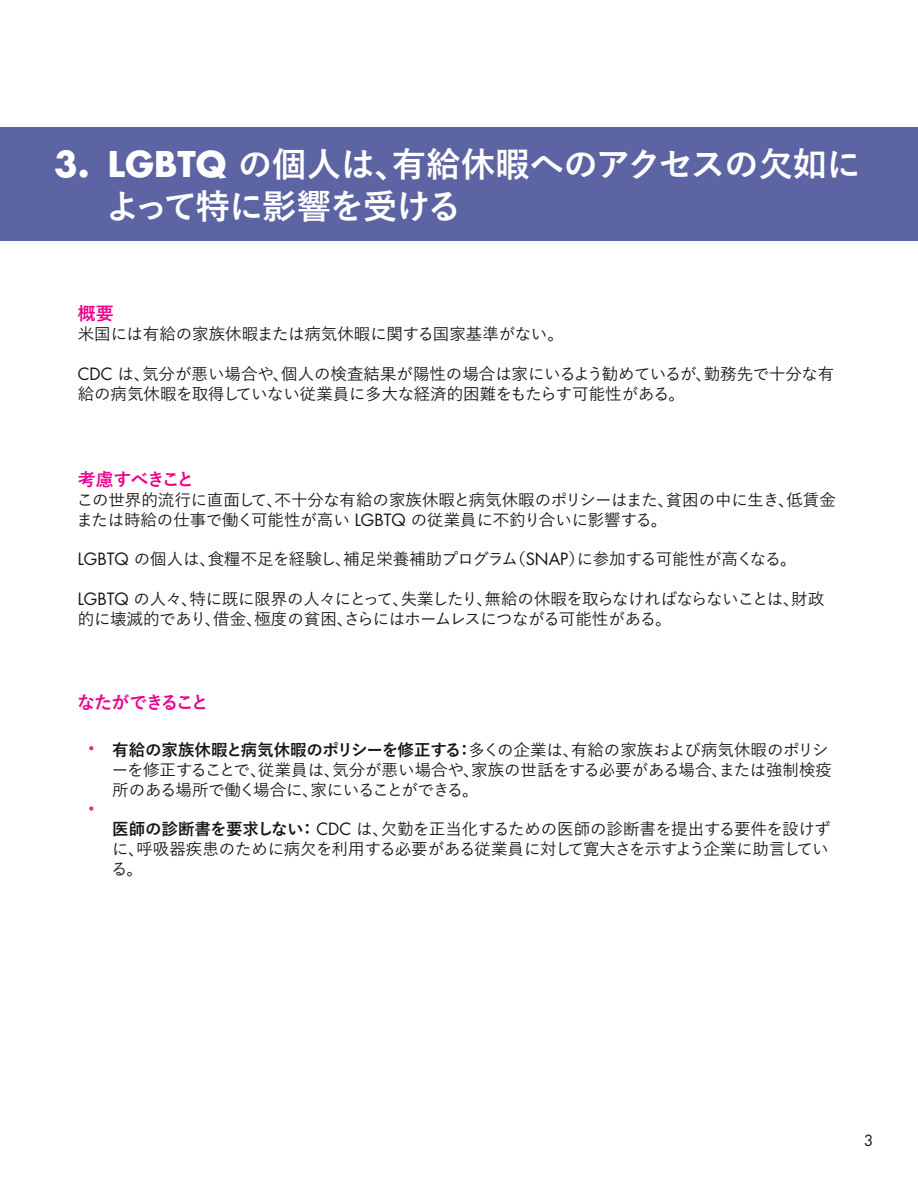
<style>
.page{position:relative;width:918px;height:1188px;background:#fff}
.page>*{position:absolute;margin:0;border:0;box-sizing:border-box;transform-origin:0 0}
.t1{font:700 34.5px/41.4px "Yu Go";letter-spacing:-.03em;color:#fff}
.t2{font:700 18px "Yu Go";letter-spacing:-.07em;color:#ec008c}
.t3{font:500 16.5px/19.8px "Yu Go";letter-spacing:-.005em;color:#181418}
.t4{font:500 16.5px/19.8px "Yu Go";letter-spacing:-.035em;color:#181418}
.t5{font:15px "Futura";color:#181418}
.s1{font-family:"Futura"}
.s2{font-family:"Futura";font-weight:400}
.s3{font-weight:700}
</style>
<div class="page">
<div style="left:0;top:128px;width:918px;height:113px;background:#5d64a4"></div>
<svg style="left:89px;top:746px;width:4px;height:4px"></svg>
<svg style="left:89px;top:806px;width:4px;height:5px"></svg>
<h1 class="t1" style="left:106px;top:145px;width:757px;text-indent:-52px"><span class="s1">3. LGBTQ</span> の個人は、有給休暇へのアクセスの欠如によって特に影響を受ける</h1>
<p class="t2" style="left:78px;top:304px;width:37px">概要</p>
<p class="t3" style="left:78px;top:322px;width:488px">米国には有給の家族休暇または病気休暇に関する国家基準がない。</p>
<p class="t3" style="left:78px;top:362px;width:758px"><span class="s2">CDC</span> は、気分が悪い場合や、個人の検査結果が陽性の場合は家にいるよう勧めているが、勤務先で十分な有給の病気休暇を取得していない従業員に多大な経済的困難をもたらす可能性がある。</p>
<p class="t2" style="left:78px;top:469px;width:118px">考慮すべきこと</p>
<p class="t3" style="left:77px;top:488px;width:761px">この世界的流行に直面して、不十分な有給の家族休暇と病気休暇のポリシーはまた、貧困の中に生き、低賃金または時給の仕事で働く可能性が高い <span class="s2">LGBTQ</span> の従業員に不釣り合いに影響する。</p>
<p class="t3" style="left:78px;top:547px;width:720px"><span class="s2">LGBTQ</span> の個人は、食糧不足を経験し、補足栄養補助プログラム（<span class="s2">SNAP</span>）に参加する可能性が高くなる。</p>
<p class="t4" style="left:78px;top:587px;width:748px"><span class="s2">LGBTQ</span> の人々、特に既に限界の人々にとって、失業したり、無給の休暇を取らなければならないことは、財政的に壊滅的であり、借金、極度の貧困、さらにはホームレスにつながる可能性がある。</p>
<p class="t2" style="left:77px;top:693px;width:133px">なたができること</p>
<p class="t3" style="left:112px;top:738px;width:722px"><span class="s3">有給の家族休暇と病気休暇のポリシーを修正する：</span>多くの企業は、有給の家族および病気休暇のポリシーを修正することで、従業員は、気分が悪い場合や、家族の世話をする必要がある場合、または強制検疫所のある場所で働く場合に、家にいることができる。</p>
<p class="t3" style="left:111px;top:817px;width:722px"><span class="s3">医師の診断書を要求しない：</span> <span class="s2">CDC</span> は、欠勤を正当化するための医師の診断書を提出する要件を設けずに、呼吸器疾患のために病欠を利用する必要がある従業員に対して寛大さを示すよう企業に助言している。</p>
<p class="t5" style="left:864px;top:1130px;width:11px">3</p>
</div>
